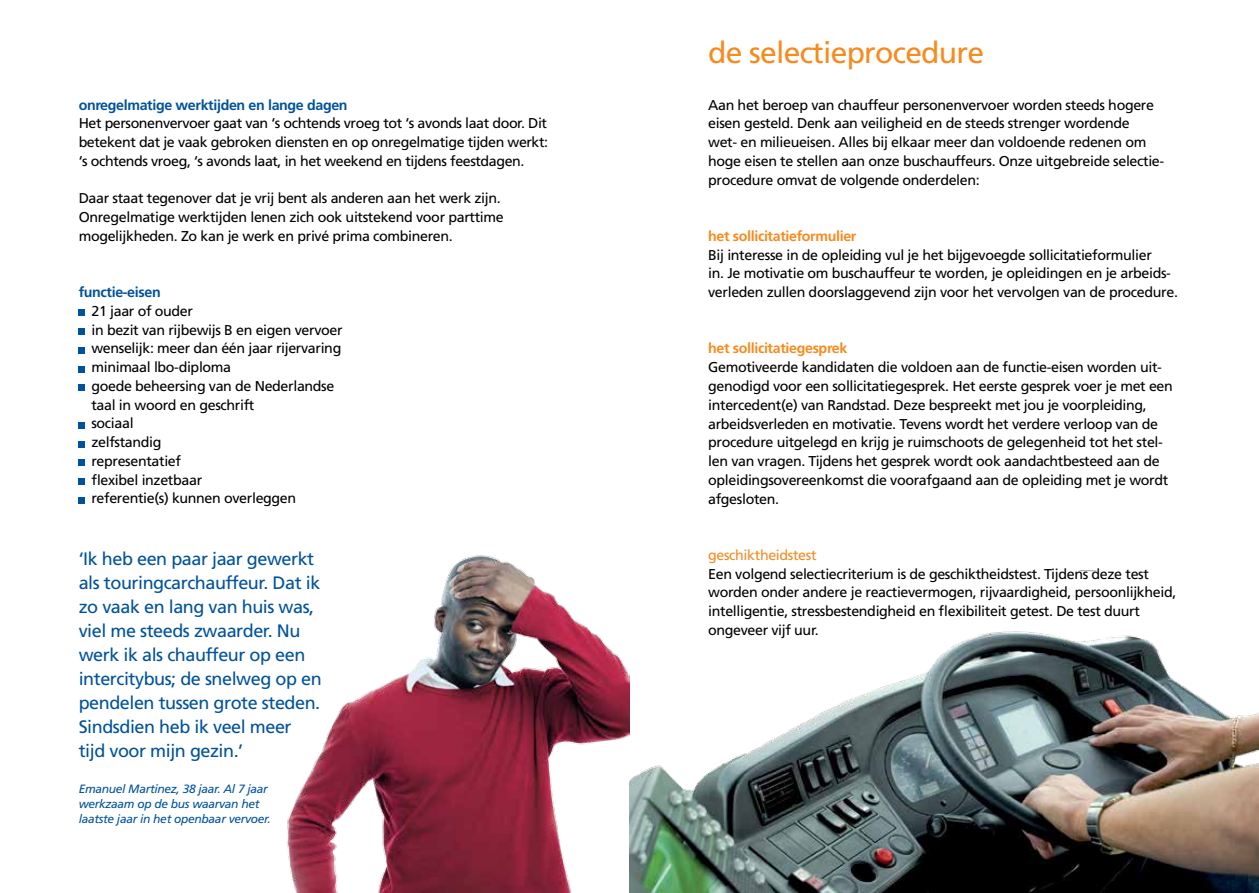
<style>
.page{position:relative;width:1259px;height:893px;background:#fff}
.page>*{position:absolute;margin:0;border:0;box-sizing:border-box;transform-origin:0 0}
.t1{font:30px "Frutiger";letter-spacing:-.025em;color:#f68b1f}
.t2{font:18px/24px "Frutiger";letter-spacing:-.025em;color:#00529c}
.t3{font:14.25px/18.8px "Frutiger";letter-spacing:-.025em;color:#000}
.t4{font:700 14.25px "Frutiger";letter-spacing:-.025em;color:#00529c}
.t5{font:700 14.25px "Frutiger";letter-spacing:-.025em;color:#f68b1f}
.t6{font:14.25px "Frutiger";letter-spacing:-.025em;color:#f68b1f}
.t7{font:italic 12px/15px "Frutiger";letter-spacing:-.025em;color:#00529c}
</style>
<div class="page">
<svg style="left:79px;top:310px;width:6px;height:6px"></svg>
<div style="left:79px;top:328px;width:6px;height:7px;background:#00529c"></div>
<svg style="left:79px;top:347px;width:6px;height:6px"></svg>
<svg style="left:79px;top:366px;width:6px;height:6px"></svg>
<svg style="left:79px;top:385px;width:6px;height:6px"></svg>
<svg style="left:79px;top:422px;width:6px;height:6px"></svg>
<svg style="left:79px;top:441px;width:6px;height:6px"></svg>
<svg style="left:79px;top:460px;width:6px;height:6px"></svg>
<div style="left:79px;top:478px;width:6px;height:7px;background:#00529c"></div>
<svg style="left:79px;top:497px;width:6px;height:6px"></svg>
<img style="left:286px;top:555px;width:343px;height:338px">
<img style="left:629px;top:570px;width:630px;height:323px">
<p class="t4" style="left:79px;top:96px;width:270px">onregelmatige werktijden en lange dagen</p>
<p class="t3" style="left:79px;top:114px;width:471px;text-align:justify">Het personenvervoer gaat van ‘s ochtends vroeg tot ‘s avonds laat door. Dit betekent dat je vaak gebroken diensten en op onregelmatige tijden werkt: ‘s ochtends vroeg, ‘s avonds laat, in het weekend en tijdens feestdagen.</p>
<p class="t3" style="left:79px;top:189px;width:426px">Daar staat tegenover dat je vrij bent als anderen aan het werk zijn.<br>Onregelmatige werktijden lenen zich ook uitstekend voor parttime mogelijkheden. Zo kan je werk en privé prima combineren.</p>
<p class="t4" style="left:79px;top:284px;width:84px">functie-eisen</p>
<p class="t3" style="left:91px;top:301px;width:253px">21 jaar of ouder<br>in bezit van rijbewijs B en eigen vervoer wenselijk: meer dan één jaar rijervaring minimaal lbo-diploma<br>goede beheersing van de Nederlandse taal in woord en geschrift<br>sociaal<br>zelfstandig<br>representatief<br>flexibel inzetbaar<br>referentie(s) kunnen overleggen</p>
<p class="t2" style="left:79px;top:546px;width:245px">‘Ik heb een paar jaar gewerkt als touringcarchauffeur. Dat ik zo vaak en lang van huis was, viel me steeds zwaarder. Nu werk ik als chauffeur op een intercitybus; de snelweg op en pendelen tussen grote steden.<br>Sindsdien heb ik veel meer tijd voor mijn gezin.’</p>
<p class="t7" style="left:79px;top:781px;width:194px">Emanuel Martinez, 38 jaar. Al 7 jaar werkzaam op de bus waarvan het laatste jaar in het openbaar vervoer.</p>
<h1 class="t1" style="left:708px;top:35px;width:277px">de selectieprocedure</h1>
<p class="t3" style="left:708px;top:95px;width:457px">Aan het beroep van chauffeur personenvervoer worden steeds hogere eisen gesteld. Denk aan veiligheid en de steeds strenger wordende<br>wet- en milieueisen. Alles bij elkaar meer dan voldoende redenen om hoge eisen te stellen aan onze buschauffeurs. Onze uitgebreide selectie&shy;procedure omvat de volgende onderdelen:</p>
<p class="t5" style="left:708px;top:228px;width:150px">het sollicitatieformulier</p>
<p class="t3" style="left:708px;top:245px;width:471px">Bij interesse in de opleiding vul je het bijgevoegde sollicitatieformulier<br>in. Je motivatie om buschauffeur te worden, je opleidingen en je arbeids&shy;verleden zullen doorslaggevend zijn voor het vervolgen van de procedure.</p>
<p class="t5" style="left:708px;top:340px;width:141px">het sollicitatiegesprek</p>
<p class="t3" style="left:708px;top:358px;width:466px">Gemotiveerde kandidaten die voldoen aan de functie-eisen worden uit&shy;genodigd voor een sollicitatiegesprek. Het eerste gesprek voer je met een intercedent(e) van Randstad. Deze bespreekt met jou je voorpleiding, arbeidsverleden en motivatie. Tevens wordt het verdere verloop van de procedure uitgelegd en krijg je ruimschoots de gelegenheid tot het stel&shy;len van vragen. Tijdens het gesprek wordt ook aandachtbesteed aan de opleidingsovereenkomst die voorafgaand aan de opleiding met je wordt afgesloten.</p>
<p class="t6" style="left:708px;top:546px;width:110px">geschiktheidstest</p>
<p class="t3" style="left:708px;top:564px;width:470px">Een volgend selectiecriterium is de geschiktheidstest. Tijdens deze test worden onder andere je reactievermogen, rijvaardigheid, persoonlijkheid, intelligentie, stressbestendigheid en flexibiliteit getest. De test duurt ongeveer vijf uur.</p>
</div>
